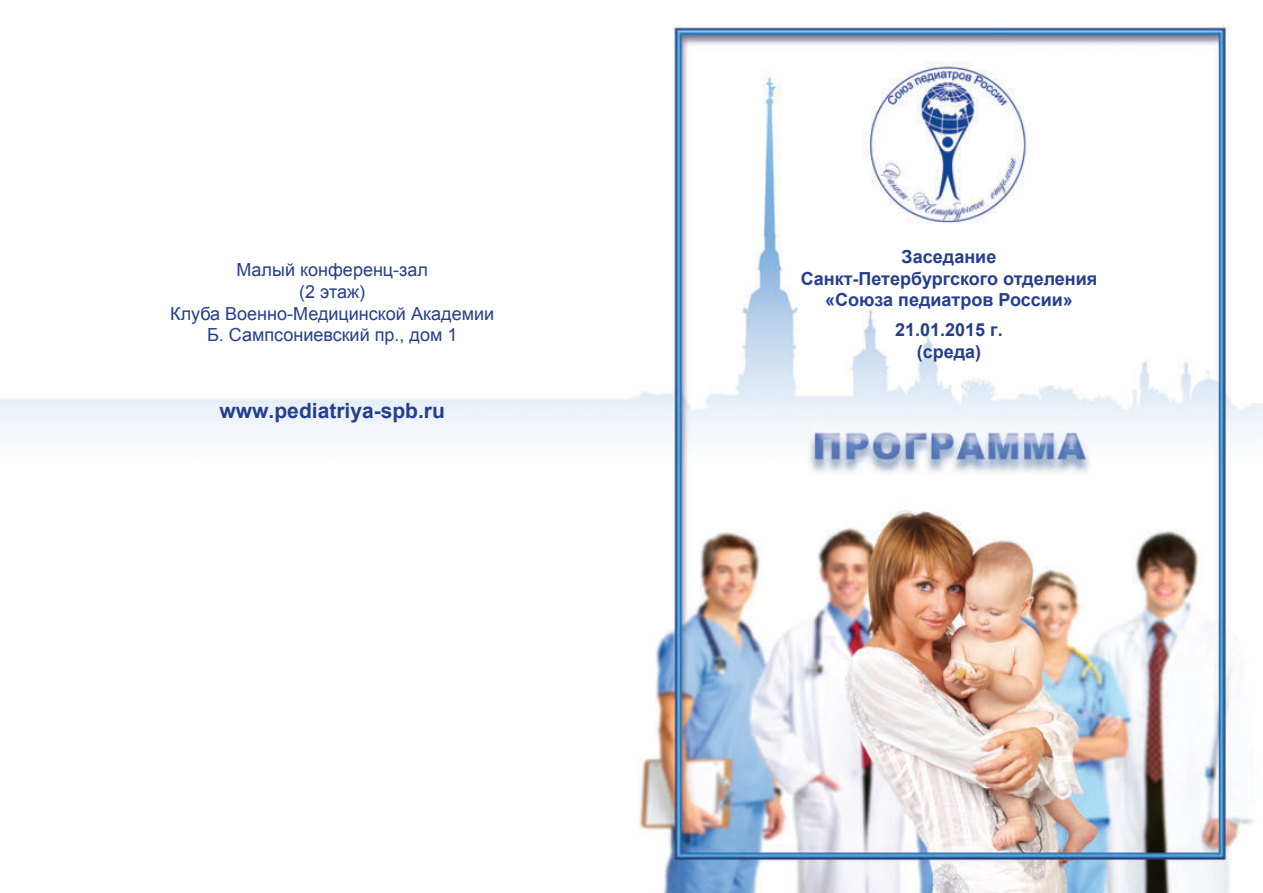
<style>
.page{position:relative;width:1263px;height:893px;background:#fff}
.page>*{position:absolute;margin:0;border:0;box-sizing:border-box;transform-origin:0 0}
.t1{font:700 21px "Arial";color:#253f8e}
.t2{font:18px/21.6px "Arial";color:#253f8e;text-align:center}
.t3{font:700 18px/21.6px "Arial";color:#253f8e;text-align:center}
</style>
<div class="page">
<img style="left:0;top:25px;width:1263px;height:868px">
<p class="t2" style="left:170px;top:259px;width:326px">Малый конференц-зал<br>(2 этаж)<br>Клуба Военно-Медицинской Академии<br>Б. Сампсониевский пр., дом 1</p>
<p class="t1" style="left:220px;top:397px;width:227px">www.pediatriya-spb.ru</p>
<p class="t3" style="left:801px;top:246px;width:298px">Заседание<br>Санкт-Петербургского отделения «Союза педиатров России»</p>
<p class="t3" style="left:917px;top:341px;width:66px">(среда)</p>
<p class="t3" style="left:895px;top:320px;width:109px">21.01.2015 г.</p>
</div>
